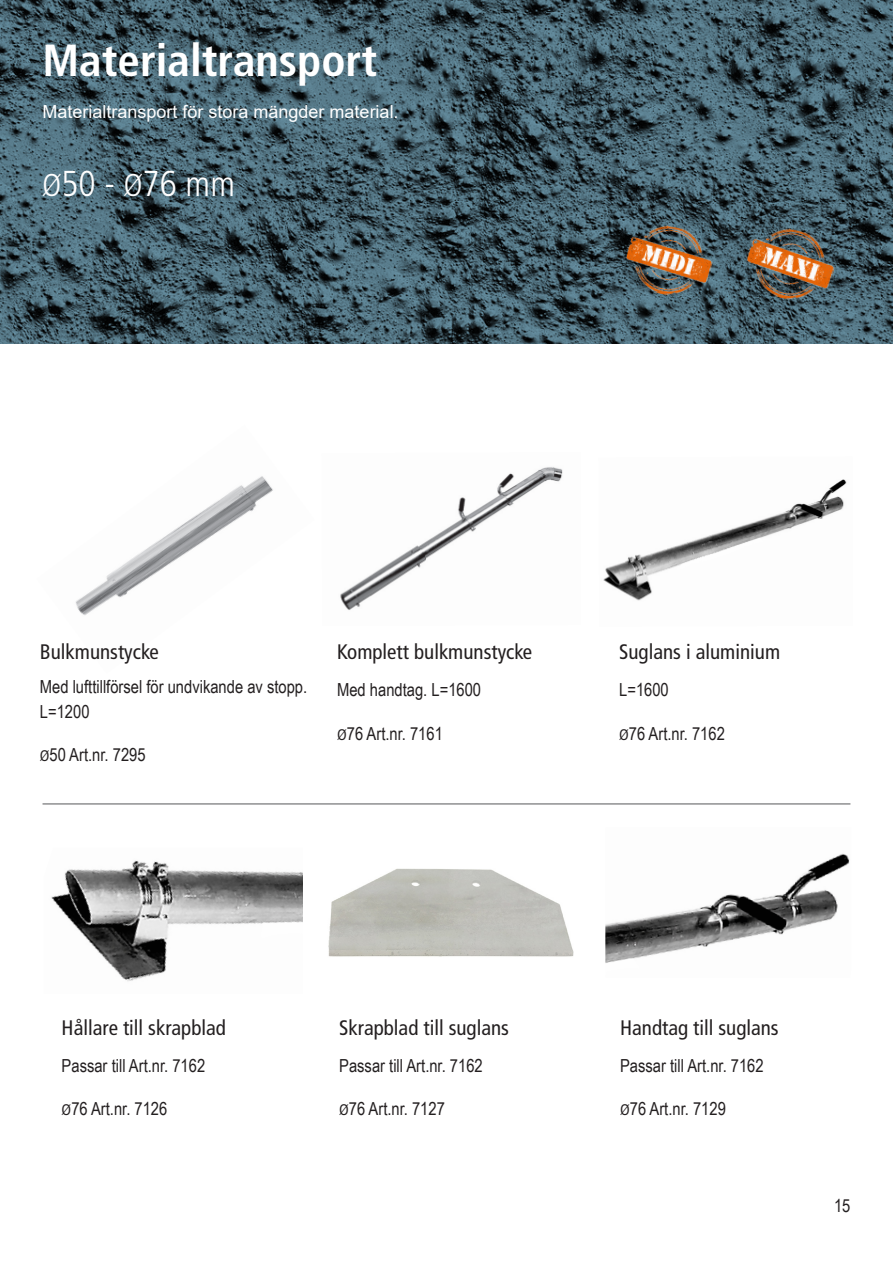
<style>
.page{position:relative;width:893px;height:1263px;background:#fff}
.page>*{position:absolute;margin:0;border:0;box-sizing:border-box;transform-origin:0 0}
.t1{font:700 condensed 45px "Frutiger LT Pro";color:#fff}
.t2{font:300 condensed 36px "Frutiger LT Pro";color:#fff}
.t3{font:condensed 21px "Frutiger LT Pro";color:#231f20}
.t4{font:18px "Arial Narrow";color:#231f20}
.t5{font:18px "Arial";color:#fff}
.s1{font-size:31.5px}
.s2{font-family:"Frutiger LT Pro";font-weight:300;font-stretch:condensed;font-size:21px}
</style>
<div class="page">
<img style="left:75px;top:476px;width:198px;height:139px">
<hr style="left:43px;top:804px;width:807px;height:1px;background:#57585a">
<img style="left:340px;top:467px;width:223px;height:143px">
<img style="left:603px;top:479px;width:244px;height:122px">
<img style="left:51px;top:860px;width:252px;height:121px">
<img style="left:328px;top:868px;width:246px;height:89px">
<img style="left:605px;top:853px;width:245px;height:110px">
<svg style="left:0;top:0;width:893px;height:344px;background:#405965"></svg>
<img style="left:740px;top:221px;width:101px;height:87px">
<img style="left:621px;top:219px;width:97px;height:84px">
<p class="t1" style="left:43px;top:34px;width:336px">Materialtransport</p>
<p class="t5" style="left:43px;top:100px;width:358px">Materialtransport för stora mängder material.</p>
<p class="t2" style="left:43px;top:163px;width:194px"><span class="s1">Ø</span>50 - <span class="s1">Ø</span>76 mm</p>
<p class="t3" style="left:40px;top:639px;width:120px">Bulkmunstycke</p>
<p class="t4" style="left:40px;top:673px;width:269px">Med lufttillförsel för undvikande av stopp.</p>
<p class="t4" style="left:40px;top:698px;width:51px">L=1200</p>
<p class="t4" style="left:40px;top:741px;width:107px"><span class="s2">ø</span>50 Art.nr. 7295</p>
<p class="t3" style="left:337px;top:639px;width:197px">Komplett bulkmunstycke</p>
<p class="t4" style="left:337px;top:677px;width:146px">Med handtag. L=1600</p>
<p class="t4" style="left:337px;top:720px;width:107px"><span class="s2">ø</span>76 Art.nr. 7161</p>
<p class="t3" style="left:619px;top:639px;width:162px">Suglans i aluminium</p>
<p class="t4" style="left:619px;top:677px;width:51px">L=1600</p>
<p class="t4" style="left:619px;top:720px;width:107px"><span class="s2">ø</span>76 Art.nr. 7162</p>
<p class="t3" style="left:62px;top:1015px;width:166px">Hållare till skrapblad</p>
<p class="t4" style="left:62px;top:1052px;width:145px">Passar till Art.nr. 7162</p>
<p class="t4" style="left:62px;top:1096px;width:107px"><span class="s2">ø</span>76 Art.nr. 7126</p>
<p class="t3" style="left:339px;top:1015px;width:171px">Skrapblad till suglans</p>
<p class="t4" style="left:339px;top:1052px;width:145px">Passar till Art.nr. 7162</p>
<p class="t4" style="left:339px;top:1096px;width:107px"><span class="s2">ø</span>76 Art.nr. 7127</p>
<p class="t3" style="left:620px;top:1015px;width:160px">Handtag till suglans</p>
<p class="t4" style="left:620px;top:1052px;width:145px">Passar till Art.nr. 7162</p>
<p class="t4" style="left:620px;top:1096px;width:107px"><span class="s2">ø</span>76 Art.nr. 7129</p>
<p class="t4" style="left:834px;top:1193px;width:18px">15</p>
</div>
